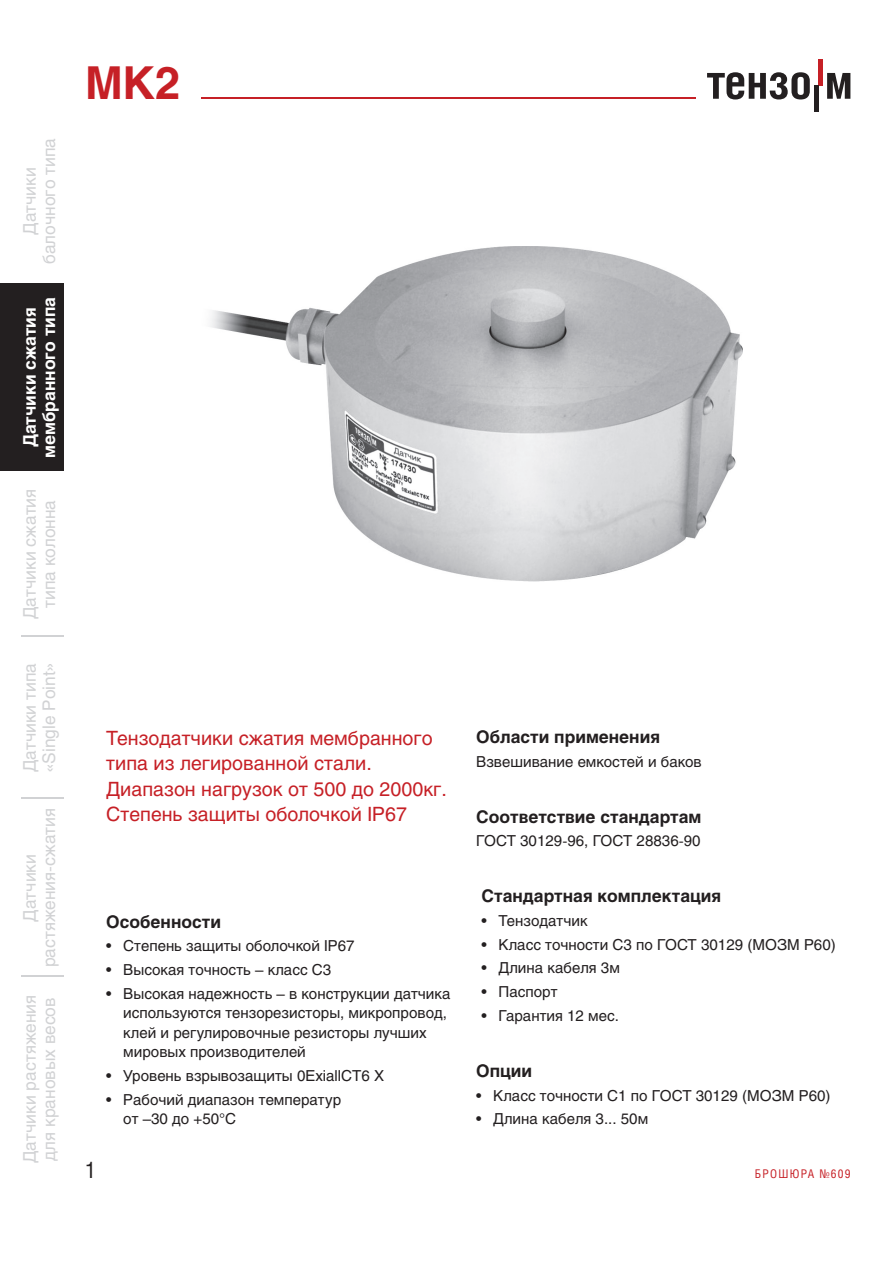
<style>
.page{position:relative;width:893px;height:1263px;background:#fff}
.page>*{position:absolute;margin:0;border:0;box-sizing:border-box;transform-origin:0 0}
.t1{font:700 45px "Helios";color:#c62026}
.t2{font:22.5px "Helios Cond";color:#231f20}
.t3{font:19.5px/25.5px "Helios";color:#c62026}
.t4{font:17.25px/19.5px "Helios";color:#d1d2d4;text-align:center}
.t5{font:700 17.25px "Helios";color:#231f20}
.t6{font:700 17.25px/19.5px "Helios";color:#fff;text-align:center}
.t7{font:15px/19.5px "Helios";color:#231f20}
.t8{font:12px "Helios Cond";letter-spacing:.1em;color:#c62026}
</style>
<div class="page">
<div style="left:0;top:284px;width:64px;height:187px;background:#231f20"></div>
<hr style="left:21px;top:635px;width:43px;height:2px;background:#d1d2d4">
<hr style="left:21px;top:797px;width:43px;height:1px;background:#d1d2d4">
<hr style="left:21px;top:976px;width:43px;height:1px;background:#d1d2d4">
<hr style="left:819px;top:60px;width:4px;height:26px;background:#c62026">
<hr style="left:814px;top:86px;width:4px;height:26px;background:#231f20">
<svg style="left:707px;top:72px;width:103px;height:27px"></svg>
<svg style="left:827px;top:73px;width:23px;height:26px"></svg>
<hr style="left:85px;top:97px;width:610px;height:1px;background:#c62026">
<div style="left:85px;top:64px;width:116px;height:42px;background:#fff"></div>
<img style="left:210px;top:246px;width:532px;height:335px">
<p class="t4" style="left:20px;top:264px;width:128px;rotate:-90deg">Датчики балочного типа</p>
<p class="t6" style="left:20px;top:458px;width:162px;rotate:-90deg">Датчики сжатия мембранного типа</p>
<p class="t4" style="left:20px;top:619px;width:132px;rotate:-90deg">Датчики сжатия типа колонна</p>
<p class="t4" style="left:20px;top:773px;width:113px;text-align:left;rotate:-90deg">Датчики типа «Single Point»</p>
<p class="t4" style="left:20px;top:967px;width:161px;rotate:-90deg">Датчики растяжения-сжатия</p>
<p class="t4" style="left:20px;top:1163px;width:170px;text-align:left;rotate:-90deg">Датчики растяжения для крановых весов</p>
<h1 class="t1" style="left:85px;top:56px;width:97px">МК2</h1>
<h3 class="t3" style="left:106px;top:725px;width:342px">Тензодатчики сжатия мембранного типа из легированной стали.<br>Диапазон нагрузок от 500 до 2000кг.<br>Степень защиты оболочкой IP67</h3>
<p class="t5" style="left:476px;top:727px;width:185px">Области применения</p>
<p class="t7" style="left:476px;top:751px;width:227px">Взвешивание емкостей и баков</p>
<p class="t5" style="left:476px;top:806px;width:227px">Соответствие стандартам</p>
<p class="t7" style="left:476px;top:831px;width:226px">ГОСТ 30129-96, ГОСТ 28836-90</p>
<p class="t5" style="left:106px;top:911px;width:116px">Особенности</p>
<p class="t7" style="left:106px;top:936px;width:250px">• Степень защиты оболочкой IP67</p>
<p class="t7" style="left:106px;top:960px;width:226px">• Высокая точность – класс С3</p>
<p class="t7" style="left:123px;top:984px;width:329px;text-indent:-17px">• Высокая надежность – в конструкции датчика используются тензорезисторы, микропровод, клей и регулировочные резисторы лучших мировых производителей</p>
<p class="t7" style="left:106px;top:1066px;width:279px">• Уровень взрывозащиты 0ExiallCT6 X</p>
<p class="t7" style="left:123px;top:1090px;width:219px;text-indent:-17px">• Рабочий диапазон температур от –30 до +50°С</p>
<p class="t5" style="left:482px;top:886px;width:241px">Стандартная комплектация</p>
<p class="t7" style="left:482px;top:911px;width:108px">• Тензодатчик</p>
<p class="t7" style="left:482px;top:934px;width:356px">• Класс точности C3 по ГОСТ 30129 (МОЗМ Р60)</p>
<p class="t7" style="left:482px;top:958px;width:140px">• Длина кабеля 3м</p>
<p class="t7" style="left:482px;top:982px;width:77px">• Паспорт</p>
<p class="t7" style="left:482px;top:1006px;width:139px">• Гарантия 12 мес.</p>
<p class="t5" style="left:476px;top:1061px;width:57px">Опции</p>
<p class="t7" style="left:476px;top:1085px;width:356px">• Класс точности C1 по ГОСТ 30129 (МОЗМ Р60)</p>
<p class="t7" style="left:476px;top:1109px;width:174px">• Длина кабеля 3... 50м</p>
<h2 class="t2" style="left:85px;top:1156px;width:12px">1</h2>
<p class="t8" style="left:755px;top:1166px;width:97px">БРОШЮРА №609</p>
</div>
